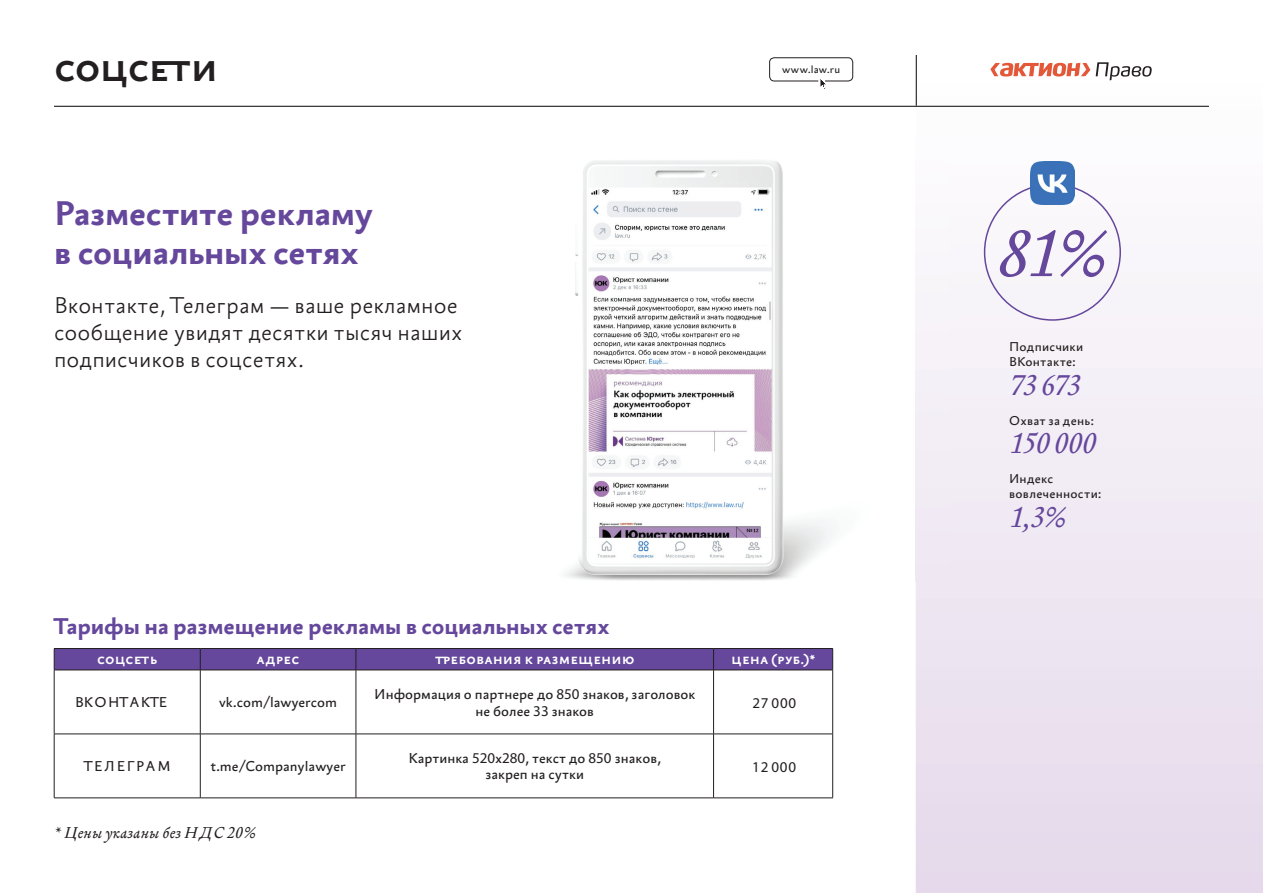
<style>
.page{position:relative;width:1263px;height:893px;background:#fff}
.page>*{position:absolute;margin:0;border:0;box-sizing:border-box;transform-origin:0 0}
.t1{font:italic 68.4px "Bureauserif";color:#65479c}
.t2{font:700 36.75px "Bureausans Display";letter-spacing:-.035em;color:#231f20}
.t3{font:700 36px/39px "Bureausans";letter-spacing:-.01em;color:#65479c}
.t4{font:italic 30px "Bureauserif";letter-spacing:-.025em;color:#65479c}
.t5{font:300 24px/27px "Bureausans";color:#231f20}
.t6{font:700 24px "Bureausans";letter-spacing:-.01em;color:#65479c}
.t7{font:italic 16.5px "Bureauserif";letter-spacing:.02em;color:#231f20}
.t8{font:15px/16.5px "Bureausans";color:#231f20;text-align:center}
.t9{font:15px "Myriad Pro";letter-spacing:.05em;color:#231f20}
.t10{font:15px "Bureausans";letter-spacing:.04em;color:#231f20}
.t11{font:15px "Bureausans";letter-spacing:.13em;color:#231f20}
.t12{font:13.5px/15px "Bureausans";letter-spacing:.02em;color:#231f20}
.t13{font:700 13.5px "Bureausans Display";color:#fff}
.t14{font:11.25px "Bureausans";letter-spacing:.025em;color:#231f20}
.s1{font-family:"Myriad Pro"}
</style>
<div class="page">
<img style="left:565px;top:160px;width:351px;height:421px">
<img style="left:589px;top:199px;width:183px;height:364px">
<img style="left:589px;top:188px;width:183px;height:11px">
<svg style="left:916px;top:62px;width:347px;height:831px"></svg>
<svg style="left:990px;top:63px;width:100px;height:14px"></svg>
<svg style="left:1096px;top:62px;width:56px;height:18px"></svg>
<div style="left:769px;top:57px;width:84px;height:24px;border:1px solid #231f20;border-radius:5px"></div>
<svg style="left:819px;top:79px;width:8px;height:10px"></svg>
<hr style="left:54px;top:106px;width:1155px;height:1px;background:#231f20">
<hr style="left:916px;top:55px;width:1px;height:51px;background:#231f20">
<img style="left:1031px;top:162px;width:43px;height:43px">
<svg style="left:54px;top:648px;width:779px;height:22px;background:#604492"></svg>
<hr style="left:54px;top:670px;width:146px;height:1px;background:#231f20">
<hr style="left:54px;top:670px;width:1px;height:64px;background:#231f20">
<hr style="left:200px;top:670px;width:156px;height:1px;background:#231f20">
<hr style="left:200px;top:670px;width:1px;height:64px;background:#231f20">
<hr style="left:356px;top:670px;width:357px;height:1px;background:#231f20">
<hr style="left:356px;top:670px;width:1px;height:64px;background:#231f20">
<hr style="left:713px;top:670px;width:120px;height:1px;background:#231f20">
<hr style="left:713px;top:670px;width:1px;height:64px;background:#231f20">
<hr style="left:832px;top:670px;width:1px;height:64px;background:#231f20">
<hr style="left:54px;top:734px;width:146px;height:1px;background:#231f20">
<hr style="left:54px;top:734px;width:1px;height:64px;background:#231f20">
<hr style="left:200px;top:734px;width:156px;height:1px;background:#231f20">
<hr style="left:200px;top:734px;width:1px;height:64px;background:#231f20">
<hr style="left:356px;top:734px;width:357px;height:1px;background:#231f20">
<hr style="left:356px;top:734px;width:1px;height:64px;background:#231f20">
<hr style="left:713px;top:734px;width:120px;height:1px;background:#231f20">
<hr style="left:713px;top:734px;width:1px;height:64px;background:#231f20">
<hr style="left:832px;top:734px;width:1px;height:64px;background:#231f20">
<hr style="left:54px;top:798px;width:146px;height:1px;background:#231f20">
<hr style="left:200px;top:798px;width:156px;height:1px;background:#231f20">
<hr style="left:356px;top:798px;width:357px;height:1px;background:#231f20">
<hr style="left:713px;top:798px;width:120px;height:1px;background:#231f20">
<h2 class="t2" style="left:54px;top:44px;width:166px">соцсети</h2>
<p class="t14" style="left:782px;top:62px;width:59px">www.law.ru</p>
<h3 class="t3" style="left:54px;top:196px;width:320px">Разместите рекламу в социальных сетях</h3>
<h3 class="t5" style="left:54px;top:292px;width:410px">Вконтакте, Телеграм — ваше рекламное сообщение увидят десятки тысяч наших подписчиков в соцсетях.</h3>
<h3 class="t6" style="left:54px;top:611px;width:557px">Тарифы на размещение рекламы в социальных сетях</h3>
<p class="t13" style="left:97px;top:651px;width:62px">соцсеть</p>
<p class="t13" style="left:257px;top:651px;width:44px">адрес</p>
<p class="t13" style="left:435px;top:651px;width:201px">требования к размещению</p>
<p class="t13" style="left:731px;top:651px;width:85px">цена (руб.)*</p>
<p class="t10" style="left:75px;top:693px;width:93px">ВКОНТАКТЕ</p>
<p class="t8" style="left:219px;top:695px;width:119px">vk.com/lawyercom</p>
<p class="t8" style="left:374px;top:687px;width:322px">Информация о партнере до <span class="s1">850</span> знаков, заголовок не более <span class="s1">33</span> знаков</p>
<p class="t9" style="left:752px;top:693px;width:45px">27 000</p>
<p class="t11" style="left:84px;top:757px;width:88px">ТЕЛЕГРАМ</p>
<p class="t8" style="left:211px;top:759px;width:137px">t.me/Companylawyer</p>
<p class="t8" style="left:408px;top:751px;width:254px;line-height:16px">Картинка <span class="s1">520</span>х<span class="s1">280</span>, текст до <span class="s1">850</span> знаков, закреп на сутки</p>
<p class="t9" style="left:752px;top:757px;width:45px">12 000</p>
<p class="t7" style="left:54px;top:823px;width:204px">* Цены указаны без Н ДС 20%</p>
<h1 class="t1" style="left:996px;top:213px;width:114px">81%</h1>
<p class="t12" style="left:1009px;top:340px;width:76px">Подписчики<br>ВКонтакте:</p>
<h3 class="t4" style="left:1009px;top:367px;width:72px">73 673</h3>
<p class="t12" style="left:1009px;top:413px;width:86px">Охват за день:</p>
<h3 class="t4" style="left:1009px;top:425px;width:88px">150 000</h3>
<p class="t12" style="left:1009px;top:472px;width:94px">Индекс вовлеченности:</p>
<h3 class="t4" style="left:1009px;top:499px;width:59px">1,3%</h3>
</div>
